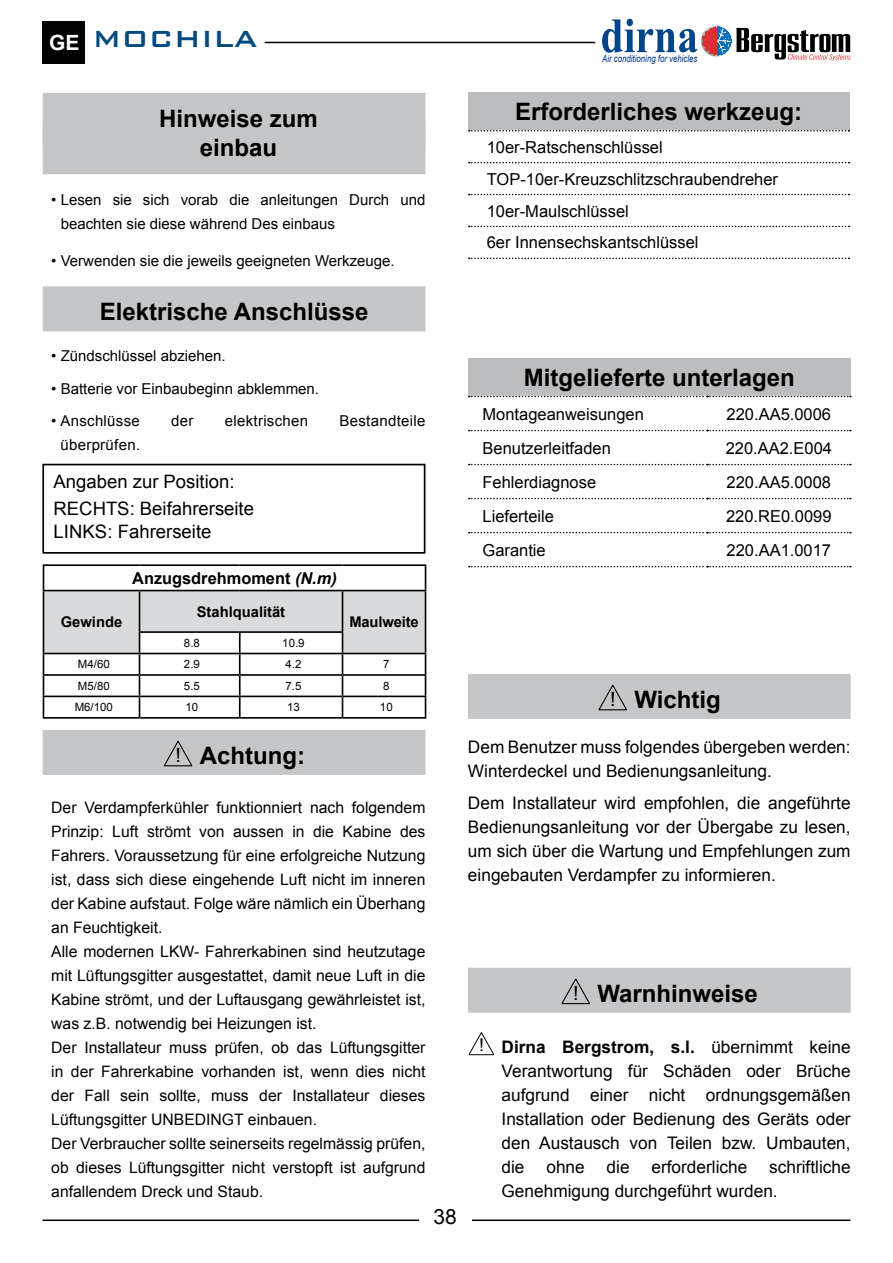
<style>
.page{position:relative;width:893px;height:1263px;background:#fff}
.page>*{position:absolute;margin:0;border:0;box-sizing:border-box;transform-origin:0 0}
.t1{font:500 31.2px "Bank Gothic BT";color:#004a7f}
.t2{font:700 24px/28.8px "Arial";color:#000;text-align:center}
.t3{font:21px "Arial";color:#000}
.t4{font:700 21px "Arial";color:#fff}
.t5{font:18.45px/27px "Arial";color:#000}
.t6{font:17.25px/24px "Arial";color:#000;text-align:justify}
.t7{font:16.5px/32px "Arial";color:#000}
.t8{font:700 16.35px "Arial";color:#000}
.t9{font:15.75px/24px "Arial";color:#000}
.t10{font:15px/24px "Arial";color:#000}
.t11{font:15px "Arial";letter-spacing:.02em;color:#000}
.t12{font:700 14.7px "Arial";color:#000}
.t13{font:11.4px "Arial";color:#000}
.t14{font:italic 9.9px "Arial";color:#00378b;scale:.8 1}
.s1{font-style:italic}
.s2{font-weight:400;font-size:19.65px}
.s3{font-size:17.7px}
.s4{font-weight:700}
</style>
<div class="page">
<hr style="left:43px;top:1219px;width:807px;height:2px;background:#000">
<div style="left:419px;top:1209px;width:52px;height:22px;background:#fff"></div>
<hr style="left:265px;top:42px;width:330px;height:1px;background:#000">
<svg style="left:602px;top:19px;width:249px;height:42px"></svg>
<div style="left:43px;top:22px;width:42px;height:42px;background:#000"></div>
<div style="left:43px;top:730px;width:382px;height:45px;background:#c5c6c8"></div>
<svg style="left:163px;top:740px;width:30px;height:27px"></svg>
<div style="left:468px;top:92px;width:381px;height:39px;background:#bcbdbf"></div>
<svg style="left:469px;top:130px;width:380px;height:1px"></svg>
<svg style="left:469px;top:162px;width:380px;height:1px"></svg>
<svg style="left:469px;top:194px;width:380px;height:1px"></svg>
<svg style="left:469px;top:226px;width:380px;height:1px"></svg>
<svg style="left:469px;top:258px;width:380px;height:1px"></svg>
<div style="left:468px;top:358px;width:383px;height:38px;background:#bcbdbf"></div>
<svg style="left:469px;top:396px;width:382px;height:1px"></svg>
<svg style="left:469px;top:430px;width:382px;height:1px"></svg>
<svg style="left:469px;top:464px;width:382px;height:1px"></svg>
<svg style="left:469px;top:498px;width:382px;height:1px"></svg>
<svg style="left:469px;top:532px;width:382px;height:1px"></svg>
<svg style="left:469px;top:566px;width:382px;height:1px"></svg>
<div style="left:468px;top:968px;width:383px;height:45px;background:#c5c6c8"></div>
<svg style="left:561px;top:978px;width:29px;height:27px"></svg>
<svg style="left:468px;top:1032px;width:27px;height:24px"></svg>
<div style="left:468px;top:674px;width:383px;height:45px;background:#c5c6c8"></div>
<svg style="left:598px;top:684px;width:29px;height:27px"></svg>
<div style="left:43px;top:93px;width:382px;height:52px;background:#c5c6c8"></div>
<div style="left:43px;top:122px;width:382px;height:52px;background:#c5c6c8"></div>
<div style="left:43px;top:286px;width:382px;height:45px;background:#c5c6c8"></div>
<hr style="left:43px;top:564px;width:97px;height:2px;background:#000">
<hr style="left:140px;top:564px;width:100px;height:2px;background:#000">
<hr style="left:240px;top:564px;width:102px;height:2px;background:#000">
<hr style="left:342px;top:564px;width:84px;height:2px;background:#000">
<svg style="left:43px;top:566px;width:383px;height:151px"></svg>
<hr style="left:43px;top:717px;width:97px;height:2px;background:#000">
<hr style="left:140px;top:717px;width:100px;height:2px;background:#000">
<hr style="left:240px;top:717px;width:102px;height:2px;background:#000">
<hr style="left:342px;top:717px;width:84px;height:2px;background:#000">
<div style="left:42px;top:464px;width:383px;height:90px;border:2px solid #000"></div>
<h3 class="t4" style="left:49px;top:29px;width:32px">GE</h3>
<h1 class="t1" style="left:92px;top:22px;width:167px">MOCHILA</h1>
<p class="t14" style="left:602px;top:52px;width:121px">Air conditioning for vehicles</p>
<h2 class="t2" style="left:159px;top:105px;width:160px">Hinweise zum einbau</h2>
<p class="t10" style="left:61px;top:188px;width:366px;text-indent:-9px">• Lesen sie sich vorab die anleitungen Durch und beachten sie diese während Des einbaus</p>
<p class="t10" style="left:51px;top:249px;width:345px">• Verwenden sie die jeweils geeigneten Werkzeuge.</p>
<h2 class="t2" style="left:100px;top:298px;width:270px">Elektrische Anschlüsse</h2>
<p class="t10" style="left:51px;top:344px;width:176px">• Zündschlüssel abziehen.</p>
<p class="t10" style="left:51px;top:377px;width:269px">• Batterie vor Einbaubeginn abklemmen.</p>
<p class="t11" style="left:51px;top:411px;width:90px">• Anschlüsse</p>
<p class="t10" style="left:171px;top:409px;width:24px">der</p>
<p class="t11" style="left:225px;top:411px;width:85px">elektrischen</p>
<p class="t11" style="left:340px;top:411px;width:87px">Bestandteile</p>
<p class="t11" style="left:60px;top:435px;width:81px">überprüfen.</p>
<p class="t5" style="left:54px;top:469px;width:202px">Angaben zur Position:<br>RECHTS: Beifahrerseite</p>
<p class="t5" style="left:54px;top:518px;width:159px">LINKS: Fahrerseite</p>
<p class="t12" style="left:61px;top:612px;width:63px">Gewinde</p>
<p class="t8" style="left:132px;top:567px;width:206px">Anzugsdrehmoment <span class="s1">(N.m)</span></p>
<p class="t12" style="left:197px;top:602px;width:90px">Stahlqualität</p>
<p class="t13" style="left:184px;top:635px;width:17px">8.8</p>
<p class="t13" style="left:282px;top:635px;width:24px">10.9</p>
<p class="t12" style="left:349px;top:612px;width:71px">Maulweite</p>
<p class="t13" style="left:78px;top:657px;width:33px">M4/60</p>
<p class="t13" style="left:184px;top:657px;width:17px">2.9</p>
<p class="t13" style="left:285px;top:657px;width:17px">4.2</p>
<p class="t13" style="left:383px;top:657px;width:8px">7</p>
<p class="t13" style="left:78px;top:678px;width:33px">M5/80</p>
<p class="t13" style="left:184px;top:678px;width:17px">5.5</p>
<p class="t13" style="left:285px;top:678px;width:17px">7.5</p>
<p class="t13" style="left:383px;top:678px;width:8px">8</p>
<p class="t13" style="left:75px;top:700px;width:40px">M6/100</p>
<p class="t13" style="left:186px;top:700px;width:14px">10</p>
<p class="t13" style="left:287px;top:700px;width:14px">13</p>
<p class="t13" style="left:380px;top:700px;width:14px">10</p>
<h2 class="t2" style="left:176px;top:742px;width:131px"><span class="s2">!</span> Achtung:</h2>
<p class="t9" style="left:51px;top:796px;width:376px">Der Verdampferkühler funktionniert nach folgendem Prinzip: Luft strömt von aussen in die Kabine des Fahrers. Voraussetzung für eine erfolgreiche Nutzung ist, dass sich diese eingehende Luft nicht im inneren der Kabine aufstaut. Folge wäre nämlich ein Überhang an Feuchtigkeit.<br>Alle modernen LKW- Fahrerkabinen sind heutzutage mit Lüftungsgitter ausgestattet, damit neue Luft in die Kabine strömt, und der Luftausgang gewährleistet ist, was z.B. notwendig bei Heizungen ist.<br>Der Installateur muss prüfen, ob das Lüftungsgitter in der Fahrerkabine vorhanden ist, wenn dies nicht der Fall sein sollte, muss der Installateur dieses Lüftungsgitter UNBEDINGT einbauen.<br>Der Verbraucher sollte seinerseits regelmässig prüfen, ob dieses Lüftungsgitter nicht verstopft ist aufgrund anfallendem Dreck und Staub.</p>
<h3 class="t3" style="left:433px;top:1203px;width:25px">38</h3>
<h2 class="t2" style="left:515px;top:98px;width:288px">Erforderliches werkzeug:</h2>
<p class="t7" style="left:487px;top:131px;width:293px">10er-Ratschenschlüssel<br>TOP-10er-Kreuzschlitzschraubendreher<br>10er-Maulschlüssel<br>6er Innensechskantschlüssel</p>
<h2 class="t2" style="left:524px;top:364px;width:272px">Mitgelieferte unterlagen</h2>
<p class="t7" style="left:482px;top:398px;width:163px">Montageanweisungen</p>
<p class="t7" style="left:727px;top:398px;width:106px">220.AA5.0006</p>
<p class="t7" style="left:482px;top:432px;width:130px">Benutzerleitfaden</p>
<p class="t7" style="left:726px;top:432px;width:108px">220.AA2.E004</p>
<p class="t7" style="left:482px;top:466px;width:115px">Fehlerdiagnose</p>
<p class="t7" style="left:727px;top:466px;width:106px">220.AA5.0008</p>
<p class="t7" style="left:482px;top:500px;width:73px">Lieferteile</p>
<p class="t7" style="left:726px;top:500px;width:107px">220.RE0.0099</p>
<p class="t7" style="left:482px;top:534px;width:65px">Garantie</p>
<p class="t7" style="left:727px;top:534px;width:106px">220.AA1.0017</p>
<h2 class="t2" style="left:610px;top:686px;width:112px"><span class="s2">!</span> Wichtig</h2>
<p class="t6" style="left:468px;top:735px;width:384px">Dem Benutzer muss folgendes übergeben werden:<br>Winterdeckel und Bedienungsanleitung.</p>
<p class="t6" style="left:468px;top:791px;width:384px">Dem Installateur wird empfohlen, die angeführte Bedienungsanleitung vor der Übergabe zu lesen, um sich über die Wartung und Empfehlungen zum eingebauten Verdampfer zu informieren.</p>
<h2 class="t2" style="left:573px;top:979px;width:186px"><span class="s2">!</span> Warnhinweise</h2>
<p class="t6" style="left:502px;top:1035px;width:351px;text-indent:-22px"><span class="s3">!</span> <span class="s4">Dirna Bergstrom, s.l.</span> übernimmt keine Verantwortung für Schäden oder Brüche aufgrund einer nicht ordnungsgemäßen Installation oder Bedienung des Geräts oder den Austausch von Teilen bzw. Umbauten, die</p>
<p class="t6" style="left:502px;top:1155px;width:351px;text-indent:268px">schriftliche<br>Genehmigung durchgeführt wurden.</p>
<p class="t6" style="left:546px;top:1155px;width:40px">ohne</p>
<p class="t6" style="left:607px;top:1155px;width:25px">die</p>
<p class="t6" style="left:651px;top:1155px;width:97px">erforderliche</p>
</div>
